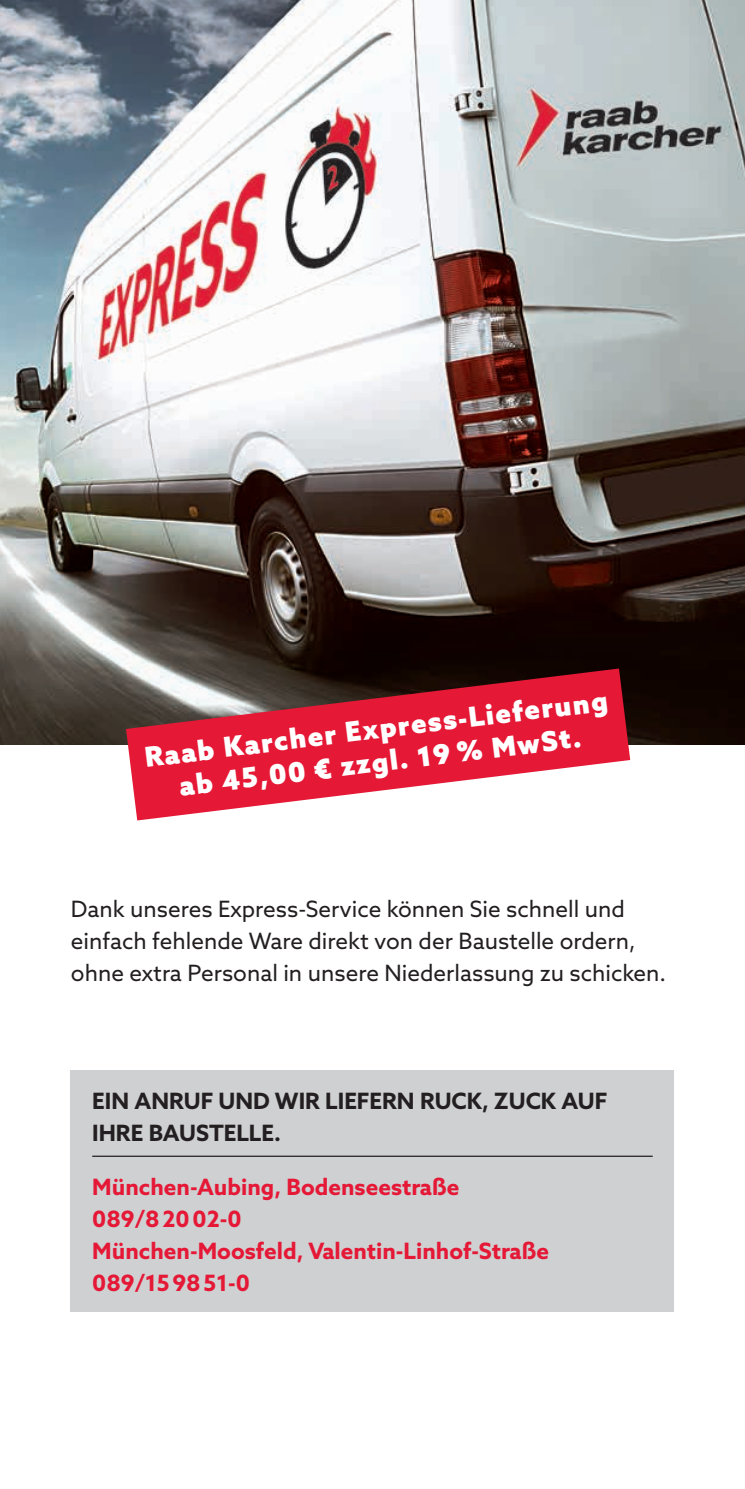
<style>
.page{position:relative;width:745px;height:1489px;background:#fff}
.page>*{position:absolute;margin:0;border:0;box-sizing:border-box;transform-origin:0 0}
.t1{font:900 27.5px/33px "Azo Sans";color:#fff;text-align:center}
.t2{font:22.5px/32px "Azo Sans";color:#231f20}
.t3{font:700 22.5px/32px "Azo Sans";color:#e51836}
.t4{font:700 22.5px/32px "Azo Sans";color:#231f20}
</style>
<div class="page">
<img style="left:0;top:0;width:744px;height:744px">
<svg style="left:126px;top:668px;width:503px;height:152px;fill:#e51836"></svg>
<div style="left:71px;top:1070px;width:602px;height:241px;background:#cfd0d2"></div>
<hr style="left:92px;top:1155px;width:560px;height:1px;background:#231f20">
<p class="t1" style="left:143px;top:740px;width:467px;rotate:-7deg">Raab Karcher Express-Lieferung ab 45,00 € zzgl. 19 % MwSt.</p>
<p class="t2" style="left:71px;top:893px;width:596px">Dank unseres Express-Service können Sie schnell und einfach fehlende Ware direkt von der Baustelle ordern, ohne extra Personal in unsere Niederlassung zu schicken.</p>
<p class="t4" style="left:92px;top:1084px;width:516px">EIN ANRUF UND WIR LIEFERN RUCK, ZUCK AUF<br>IHRE BAUSTELLE.</p>
<p class="t3" style="left:92px;top:1170px;width:458px">München-Aubing, Bodenseestraße<br>089/82002-0<br>München-Moosfeld, Valentin-Linhof-Straße<br>089/159851-0</p>
</div>
